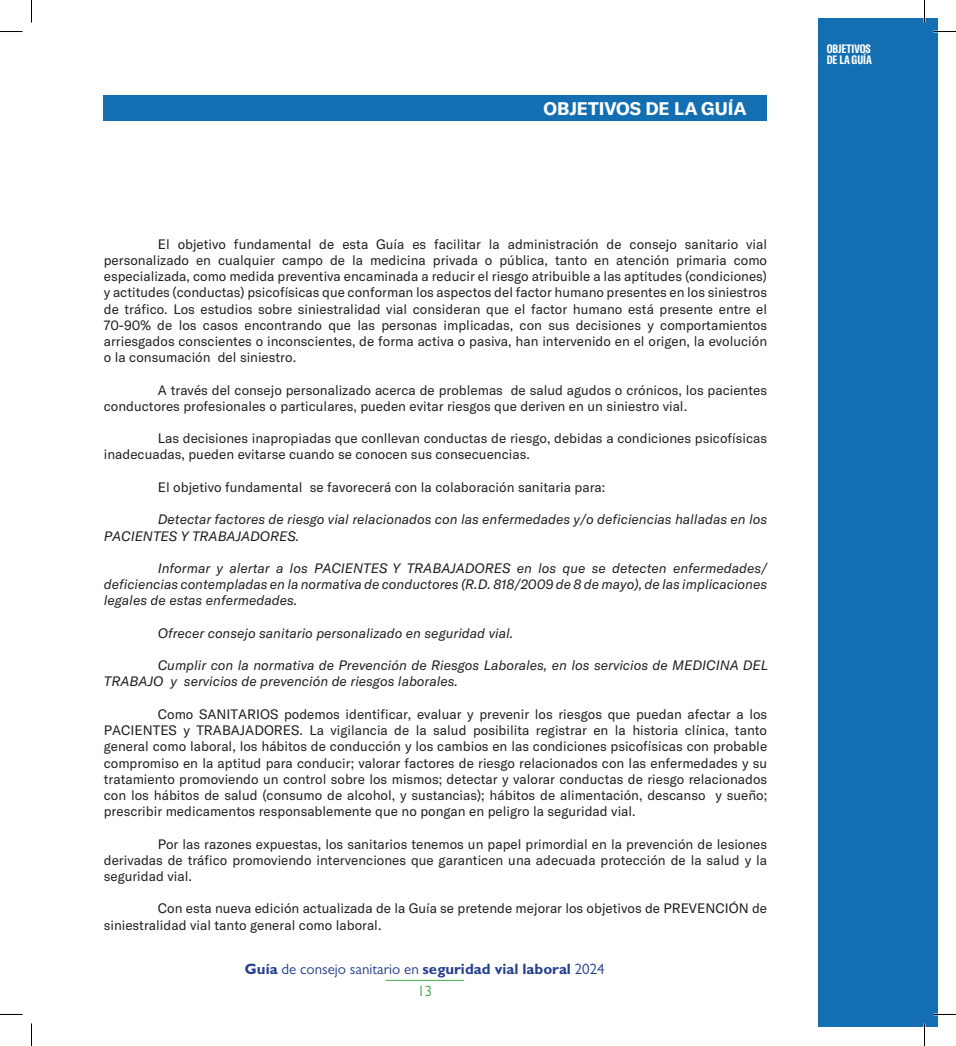
<style>
.page{position:relative;width:956px;height:1046px;background:#fff}
.page>*{position:absolute;margin:0;border:0;box-sizing:border-box;transform-origin:0 0}
.t1{font:700 18px "GT America";color:#fff}
.t2{font:700 15px "Gill Sans";color:#253f8e}
.t3{font:15px "Gill Sans";color:#40ae49}
.t4{font:13.5px/16.2px "GT America";color:#231f20;text-align:justify}
.t5{font:italic 13.5px/16.2px "GT America";color:#231f20}
.t6{font:700 extra-condensed 12px/10.5px "GT America";color:#fff}
.s1{font-weight:400}
</style>
<div class="page">
<hr style="left:385px;top:979px;width:79px;height:1px;background:#40ae49">
<div style="left:818px;top:19px;width:119px;height:1007px;background:#136fb1"></div>
<hr style="left:933px;top:1013px;width:23px;height:2px;background:#fff">
<hr style="left:923px;top:0;width:2px;height:22px;background:#fff">
<hr style="left:923px;top:1023px;width:2px;height:22px;background:#fff">
<svg style="left:0;top:31px;width:22px;height:1px"></svg>
<svg style="left:933px;top:31px;width:23px;height:1px"></svg>
<svg style="left:31px;top:0;width:1px;height:22px"></svg>
<svg style="left:31px;top:1023px;width:1px;height:22px"></svg>
<svg style="left:924px;top:0;width:1px;height:22px"></svg>
<svg style="left:924px;top:1023px;width:1px;height:22px"></svg>
<div style="left:104px;top:95px;width:663px;height:26px;background:#136fb1"></div>
<p class="t1" style="left:543px;top:98px;width:205px">OBJETIVOS DE LA GUÍA</p>
<p class="t4" style="left:104px;top:236px;width:665px;text-indent:54px">El objetivo fundamental de esta Guía es facilitar la administración de consejo sanitario vial personalizado en cualquier campo de la medicina privada o pública, tanto en atención primaria como especializada, como medida preventiva encaminada a reducir el riesgo atribuible a las aptitudes (condiciones) y actitudes (conductas) psicofísicas que conforman los aspectos del factor humano presentes en los siniestros de tráfico. Los estudios sobre siniestralidad vial consideran que el factor humano está presente entre el 70-90% de los casos encontrando que las personas implicadas, con sus decisiones y comportamientos arriesgados conscientes o inconscientes, de forma activa o pasiva, han intervenido en el origen, la evolución</p>
<p class="t4" style="left:104px;top:349px;width:194px">o la consumación del siniestro.</p>
<p class="t4" style="left:104px;top:381px;width:665px;text-indent:54px">A través del consejo personalizado acerca de problemas de salud agudos o crónicos, los pacientes conductores profesionales o particulares, pueden evitar riesgos que deriven en un siniestro vial.</p>
<p class="t4" style="left:104px;top:430px;width:665px;text-indent:54px">Las decisiones inapropiadas que conllevan conductas de riesgo, debidas a condiciones psicofísicas inadecuadas, pueden evitarse cuando se conocen sus consecuencias.</p>
<p class="t4" style="left:158px;top:479px;width:449px">El objetivo fundamental se favorecerá con la colaboración sanitaria para:</p>
<p class="t5" style="left:104px;top:511px;width:665px;text-indent:54px">Detectar factores de riesgo vial relacionados con las enfermedades y/o deficiencias halladas en los<br>PACIENTES Y TRABAJADORES.</p>
<p class="t5" style="left:104px;top:560px;width:665px;text-align:justify;text-indent:54px">Informar y alertar a los PACIENTES Y TRABAJADORES en los que se detecten enfermedades/ deficiencias contempladas en la normativa de conductores (R.D. 818/2009 de 8 de mayo), de las implicaciones legales de estas enfermedades.</p>
<p class="t5" style="left:158px;top:624px;width:357px">Ofrecer consejo sanitario personalizado en seguridad vial.</p>
<p class="t5" style="left:104px;top:657px;width:666px;text-indent:54px">Cumplir con la normativa de Prevención de Riesgos Laborales, en los servicios de MEDICINA DEL<br>TRABAJO y servicios de prevención de riesgos laborales.</p>
<p class="t4" style="left:104px;top:705px;width:665px;text-indent:54px">Como SANITARIOS podemos identificar, evaluar y prevenir los riesgos que puedan afectar a los PACIENTES y TRABAJADORES. La vigilancia de la salud posibilita registrar en la historia clínica, tanto general como laboral, los hábitos de conducción y los cambios en las condiciones psicofísicas con probable compromiso en la aptitud para conducir; valorar factores de riesgo relacionados con las enfermedades y su tratamiento promoviendo un control sobre los mismos; detectar y valorar conductas de riesgo relacionados con los hábitos de salud (consumo de alcohol, y sustancias); hábitos de alimentación, descanso y sueño; prescribir medicamentos responsablemente que no pongan en peligro la seguridad vial.</p>
<p class="t4" style="left:104px;top:835px;width:665px;text-indent:54px">Por las razones expuestas, los sanitarios tenemos un papel primordial en la prevención de lesiones derivadas de tráfico promoviendo intervenciones que garanticen una adecuada protección de la salud y la seguridad vial.</p>
<p class="t4" style="left:104px;top:900px;width:665px;text-indent:54px">Con esta nueva edición actualizada de la Guía se pretende mejorar los objetivos de PREVENCIÓN de siniestralidad vial tanto general como laboral.</p>
<p class="t2" style="left:245px;top:959px;width:361px">Guía <span class="s1">de consejo sanitario en</span> seguridad vial laboral <span class="s1">2024</span></p>
<p class="t3" style="left:417px;top:982px;width:16px">13</p>
<p class="t6" style="left:827px;top:44px;width:47px">OBJETIVOS<br>DE LA GUÍA</p>
</div>
